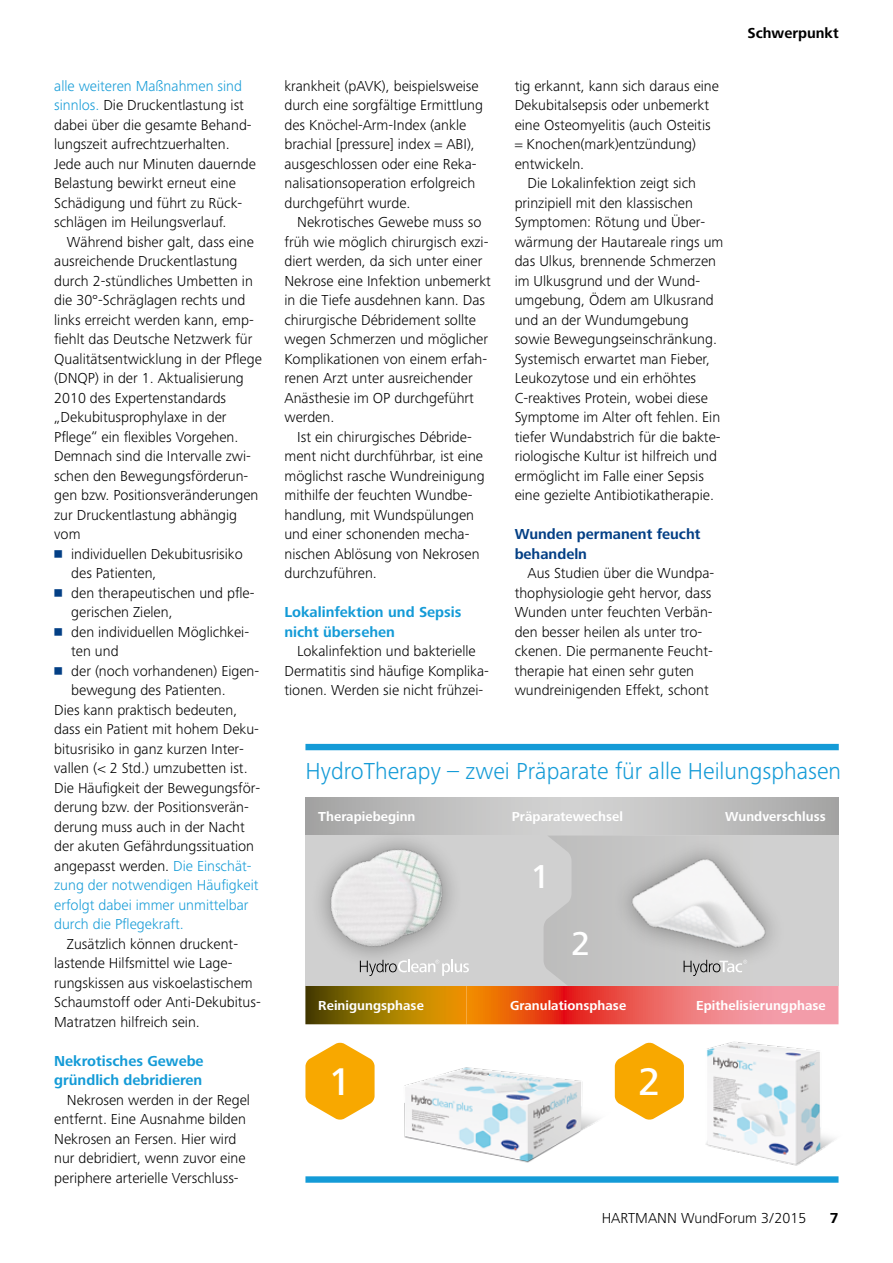
<style>
.page{position:relative;width:893px;height:1263px;background:#fff}
.page>*{position:absolute;margin:0;border:0;box-sizing:border-box;transform-origin:0 0}
.t1{font:500 40.05px "Frutiger Next LTW1 G";color:#fff}
.t2{font:500 34.35px "Frutiger Next LTW1 G";color:#fff}
.t3{font:300 24px "Frutiger Next LTW1 G";color:#149bd7}
.t4{font:300 15px/19.5px "Frutiger Next LTW1 G";color:#000}
.t5{font:300 15px "Frutiger Next LTW1 G";color:#149bd7}
.t6{font:700 15px/19.5px "Frutiger Next LTW1 G";color:#149bd7}
.t7{font:700 15px/19.5px "Frutiger Next LTW1 G";color:#033f85}
.t8{font:700 15px "Frutiger Next LTW1 G";color:#000}
.t9{font:700 13.5px "Frutiger Next LTW1 G";letter-spacing:.005em;color:#fff}
.s1{color:#149bd7}
.s2{font-family:"Universal Newswith Comm Pi";font-weight:400;color:#033f85}
</style>
<div class="page">
<svg style="left:305px;top:797px;width:533px;height:38px;background:#bfbfbf"></svg>
<div style="left:305px;top:744px;width:534px;height:6px;background:#149bd7"></div>
<div style="left:305px;top:1176px;width:533px;height:7px;background:#149bd7"></div>
<hr style="left:305px;top:1024px;width:63px;height:1px;background:#cec8ad">
<svg style="left:305px;top:835px;width:533px;height:189px;background:#cfa794"></svg>
<div style="left:611px;top:837px;width:175px;height:131px;background:#000;opacity:.4"></div>
<img style="left:620px;top:831px;width:163px;height:154px">
<img style="left:305px;top:815px;width:162px;height:165px">
<img style="left:684px;top:1041px;width:155px;height:142px">
<img style="left:387px;top:1065px;width:297px;height:118px">
<svg style="left:305px;top:1043px;width:70px;height:76px"></svg>
<svg style="left:615px;top:1043px;width:69px;height:76px"></svg>
<p class="t4" style="left:54px;top:76px;width:203px"><span class="s1">alle weiteren Maßnahmen sind sinnlos.</span> Die Druckentlastung ist dabei über die gesamte Behand&shy;lungszeit aufrechtzuerhalten.<br>Jede auch nur Minuten dauernde<br>Belastung bewirkt erneut eine<br>Schädigung und führt zu Rück&shy;schlägen im Heilungsverlauf.</p>
<p class="t4" style="left:67px;top:232px;width:188px">Während bisher galt, dass eine</p>
<p class="t4" style="left:54px;top:252px;width:185px">ausreichende Druckentlastung</p>
<p class="t4" style="left:54px;top:271px;width:200px">durch 2-stündliches Umbetten in</p>
<p class="t4" style="left:54px;top:291px;width:193px">die 30°-Schräglagen rechts und</p>
<p class="t4" style="left:54px;top:310px;width:201px">links erreicht werden kann, emp-</p>
<p class="t4" style="left:54px;top:330px;width:200px">fiehlt das Deutsche Netzwerk für</p>
<p class="t4" style="left:54px;top:349px;width:209px">Qualitätsentwicklung in der Pflege</p>
<p class="t4" style="left:54px;top:369px;width:191px">(DNQP) in der 1. Aktualisierung</p>
<p class="t4" style="left:54px;top:388px;width:173px">2010 des Expertenstandards</p>
<p class="t4" style="left:54px;top:408px;width:174px">„Dekubitusprophylaxe in der</p>
<p class="t4" style="left:54px;top:427px;width:186px">Pflege“ ein flexibles Vorgehen.</p>
<p class="t4" style="left:54px;top:447px;width:198px">Demnach sind die Intervalle zwi-</p>
<p class="t4" style="left:54px;top:466px;width:196px">schen den Bewegungsförderun-</p>
<p class="t4" style="left:54px;top:486px;width:206px">gen bzw. Positionsveränderungen</p>
<p class="t4" style="left:54px;top:505px;width:184px">zur Druckentlastung abhängig</p>
<p class="t4" style="left:54px;top:525px;width:28px">vom</p>
<p class="t4" style="left:54px;top:544px;width:190px"><span class="s2">7</span> individuellen Dekubitusrisiko</p>
<p class="t4" style="left:71px;top:564px;width:87px">des Patienten,</p>
<p class="t4" style="left:54px;top:583px;width:202px"><span class="s2">7</span> den therapeutischen und pfle-</p>
<p class="t4" style="left:71px;top:603px;width:103px">gerischen Zielen,</p>
<p class="t4" style="left:54px;top:622px;width:196px"><span class="s2">7</span> den individuellen Möglichkei-</p>
<p class="t4" style="left:71px;top:642px;width:49px">ten und</p>
<p class="t4" style="left:54px;top:661px;width:207px"><span class="s2">7</span> der (noch vorhandenen) Eigen-</p>
<p class="t4" style="left:71px;top:681px;width:156px">bewegung des Patienten.</p>
<p class="t4" style="left:54px;top:700px;width:185px">Dies kann praktisch bedeuten,</p>
<p class="t4" style="left:54px;top:720px;width:206px">dass ein Patient mit hohem Deku-</p>
<p class="t4" style="left:54px;top:739px;width:191px">bitusrisiko in ganz kurzen Inter-</p>
<p class="t4" style="left:54px;top:759px;width:195px">vallen (&lt; 2 Std.) umzubetten ist.</p>
<p class="t4" style="left:54px;top:778px;width:207px">Die Häufigkeit der Bewegungsför-</p>
<p class="t4" style="left:54px;top:798px;width:196px">derung bzw. der Positionsverän-</p>
<p class="t4" style="left:54px;top:817px;width:192px">derung muss auch in der Nacht</p>
<p class="t4" style="left:54px;top:837px;width:201px">der akuten Gefährdungssituation</p>
<p class="t4" style="left:54px;top:856px;width:199px">angepasst werden. <span class="s1">Die Einschät-</span></p>
<p class="t5" style="left:54px;top:877px;width:206px">zung der notwendigen Häufigkeit</p>
<p class="t5" style="left:54px;top:896px;width:196px">erfolgt dabei immer unmittelbar</p>
<p class="t5" style="left:54px;top:916px;width:131px">durch die Pflegekraft.</p>
<p class="t4" style="left:54px;top:934px;width:208px;text-indent:13px">Zusätzlich können druckent&shy;lastende Hilfsmittel wie Lage&shy;rungskissen aus viskoelastischem<br>Schaumstoff oder Anti-Dekubitus-<br>Matratzen hilfreich sein.</p>
<p class="t6" style="left:54px;top:1052px;width:151px">Nekrotisches Gewebe gründlich debridieren</p>
<p class="t4" style="left:54px;top:1090px;width:197px;text-indent:13px">Nekrosen werden in der Regel entfernt. Eine Ausnahme bilden<br>Nekrosen an Fersen. Hier wird nur debridiert, wenn zuvor eine periphere arterielle Verschluss-</p>
<p class="t4" style="left:284px;top:76px;width:200px">krankheit (pAVK), beispielsweise durch eine sorgfältige Ermittlung des Knöchel-Arm-Index (ankle brachial [pressure] index = ABI), ausgeschlossen oder eine Reka&shy;nalisationsoperation erfolgreich durchgeführt wurde.</p>
<p class="t4" style="left:284px;top:213px;width:208px;text-indent:13px">Nekrotisches Gewebe muss so früh wie möglich chirurgisch exzi&shy;diert werden, da sich unter einer<br>Nekrose eine Infektion unbemerkt in die Tiefe ausdehnen kann. Das chirurgische Débridement sollte wegen Schmerzen und möglicher<br>Komplikationen von einem erfah&shy;renen Arzt unter ausreichender<br>Anästhesie im OP durchgeführt werden.</p>
<p class="t4" style="left:284px;top:427px;width:202px;text-indent:13px">Ist ein chirurgisches Débride&shy;ment nicht durchführbar, ist eine möglichst rasche Wundreinigung mithilfe der feuchten Wundbe&shy;handlung, mit Wundspülungen und einer schonenden mecha&shy;nischen Ablösung von Nekrosen durchzuführen.</p>
<p class="t6" style="left:284px;top:603px;width:179px">Lokalinfektion und Sepsis nicht übersehen</p>
<p class="t4" style="left:284px;top:642px;width:206px;text-align:center">Lokalinfektion und bakterielle<br>Dermatitis sind häufige Komplika&shy;tionen. Werden sie nicht frühzei-</p>
<p class="t4" style="left:515px;top:76px;width:206px">tig erkannt, kann sich daraus eine</p>
<p class="t4" style="left:515px;top:96px;width:196px">Dekubitalsepsis oder unbemerkt</p>
<p class="t4" style="left:515px;top:115px;width:197px">eine Osteomyelitis (auch Osteitis</p>
<p class="t4" style="left:515px;top:135px;width:183px">= Knochen(mark)entzündung)</p>
<p class="t4" style="left:515px;top:154px;width:71px">entwickeln.</p>
<p class="t4" style="left:527px;top:174px;width:170px">Die Lokalinfektion zeigt sich</p>
<p class="t4" style="left:515px;top:193px;width:180px">prinzipiell mit den klassischen</p>
<p class="t4" style="left:515px;top:213px;width:192px">Symptomen: Rötung und Über-</p>
<p class="t4" style="left:515px;top:232px;width:210px">wärmung der Hautareale rings um</p>
<p class="t4" style="left:515px;top:252px;width:203px">das Ulkus, brennende Schmerzen</p>
<p class="t4" style="left:515px;top:271px;width:187px">im Ulkusgrund und der Wund-</p>
<p class="t4" style="left:515px;top:291px;width:201px">umgebung, Ödem am Ulkusrand</p>
<p class="t4" style="left:515px;top:310px;width:176px">und an der Wundumgebung</p>
<p class="t4" style="left:515px;top:330px;width:204px">sowie Bewegungseinschränkung.</p>
<p class="t4" style="left:515px;top:349px;width:197px">Systemisch erwartet man Fieber,</p>
<p class="t4" style="left:515px;top:369px;width:183px">Leukozytose und ein erhöhtes</p>
<p class="t4" style="left:515px;top:388px;width:195px">C-reaktives Protein, wobei diese</p>
<p class="t4" style="left:515px;top:408px;width:207px">Symptome im Alter oft fehlen. Ein</p>
<p class="t4" style="left:515px;top:427px;width:207px">tiefer Wundabstrich für die bakte-</p>
<p class="t4" style="left:515px;top:447px;width:204px">riologische Kultur ist hilfreich und</p>
<p class="t4" style="left:515px;top:466px;width:191px">ermöglicht im Falle einer Sepsis</p>
<p class="t4" style="left:515px;top:486px;width:201px">eine gezielte Antibiotikatherapie.</p>
<p class="t7" style="left:515px;top:525px;width:187px">Wunden permanent feucht behandeln</p>
<p class="t4" style="left:515px;top:564px;width:201px;text-indent:13px">Aus Studien über die Wundpa&shy;thophysiologie geht hervor, dass<br>Wunden unter feuchten Verbän&shy;den besser heilen als unter tro&shy;ckenen. Die permanente Feucht&shy;therapie hat einen sehr guten wundreinigenden Effekt, schont</p>
<p class="t8" style="left:747px;top:25px;width:93px">Schwerpunkt</p>
<h3 class="t3" style="left:305px;top:758px;width:537px">HydroTherapy – zwei Präparate für alle Heilungsphasen</h3>
<p class="t9" style="left:318px;top:809px;width:99px">Therapiebeginn</p>
<p class="t9" style="left:512px;top:809px;width:113px">Präparatewechsel</p>
<p class="t9" style="left:725px;top:809px;width:102px">Wundverschluss</p>
<h2 class="t2" style="left:530px;top:857px;width:21px">1</h2>
<h2 class="t2" style="left:571px;top:923px;width:21px">2</h2>
<p class="t9" style="left:318px;top:998px;width:107px">Reinigungsphase</p>
<p class="t9" style="left:510px;top:998px;width:118px">Granulationsphase</p>
<p class="t9" style="left:696px;top:998px;width:131px">Epithelisierungphase</p>
<h1 class="t1" style="left:328px;top:1059px;width:24px">1</h1>
<h1 class="t1" style="left:638px;top:1059px;width:24px">2</h1>
<p class="t4" style="left:602px;top:1208px;width:206px">HARTMANN WundForum 3/2015</p>
<p class="t8" style="left:830px;top:1209px;width:10px">7</p>
</div>
